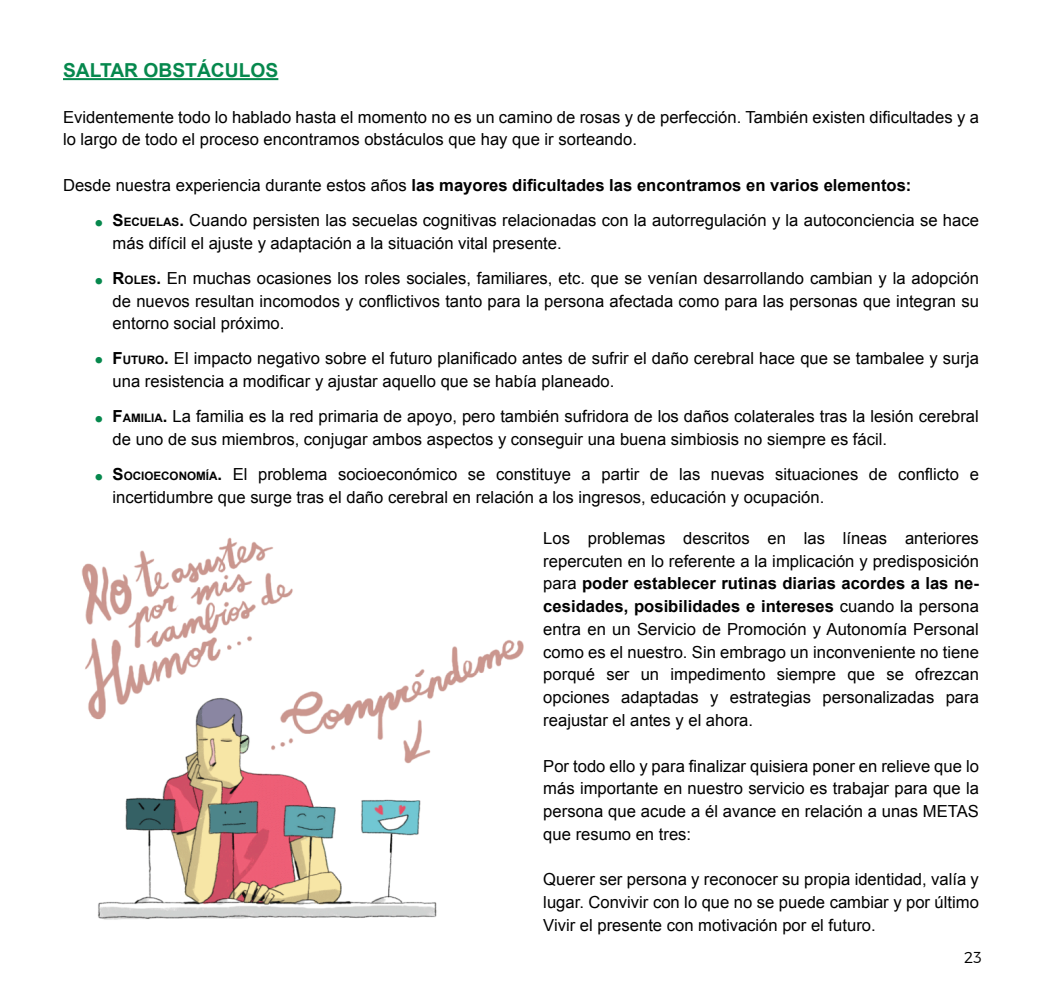
<style>
.page{position:relative;width:1042px;height:993px;background:#fff}
.page>*{position:absolute;margin:0;border:0;box-sizing:border-box;transform-origin:0 0}
.t1{font:700 36.75px/58.6px "Glacial Indifference";color:#06884d}
.t2{font:700 19.25px "Arial";color:#06884d}
.t3{font:16.62px/22.8px "Arial";color:#000}
.t4{font:300 15.75px "Montserrat";color:#000}
.t5{font:700 11.72px "Arial";color:#000}
.s1{font-weight:700}
.s2{font-weight:700;font-size:11.72px}
.s3{font-size:16.62px}
</style>
<div class="page">
<hr style="left:63px;top:78px;width:215px;height:2px;background:#06884d">
<img style="left:81px;top:537px;width:443px;height:383px">
<p class="t2" style="left:63px;top:58px;width:217px">SALTAR OBSTÁCULOS</p>
<p class="t3" style="left:63px;top:105px;width:917px">Evidentemente todo lo hablado hasta el momento no es un camino de rosas y de perfección. También existen dificultades y a lo largo de todo el proceso encontramos obstáculos que hay que ir sorteando.</p>
<p class="t3" style="left:113px;top:168px;width:868px;line-height:35px;text-indent:-50px">Desde nuestra experiencia durante estos años <span class="s1">las mayores dificultades las encontramos en varios elementos:<br></span><span class="s1">S</span><span class="s2">ECU ELAS</span><span class="s1">.</span> Cuando persisten las secuelas cognitivas relacionadas con la autorregulación y la autoconciencia se hace</p>
<p class="t3" style="left:113px;top:225px;width:868px;line-height:35px">más difícil el ajuste y adaptación a la situación vital presente.<br><span class="s1">R</span><span class="s2">OLES</span><span class="s1">.</span> En muchas ocasiones los roles sociales, familiares, etc. que se venían desarrollando cambian y la adopción</p>
<p class="t3" style="left:113px;top:289px;width:868px">de nuevos resultan incomodos y conflictivos tanto para la persona afectada como para las personas que integran su entorno social próximo.</p>
<p class="t5" style="left:113px;top:352px;width:20px"><span class="s3">F</span>UTURO</p>
<h1 class="t1" style="left:94px;top:184px;width:12px;line-height:57.8px">. .</h1>
<p class="t3" style="left:113px;top:347px;width:868px;text-indent:52px"><span class="s1">.</span> El impacto negativo sobre el futuro planificado antes de sufrir el daño cerebral hace que se tambalee y surja una resistencia a modificar y ajustar aquello que se había planeado.</p>
<p class="t5" style="left:113px;top:410px;width:18px"><span class="s3">F</span>AMILIA</p>
<h1 class="t1" style="left:94px;top:320px;width:12px;text-align:justify">. . .</h1>
<p class="t3" style="left:113px;top:405px;width:868px;text-indent:50px"><span class="s1">.</span> La familia es la red primaria de apoyo, pero también sufridora de los daños colaterales tras la lesión cerebral de uno de sus miembros, conjugar ambos aspectos y conseguir una buena simbiosis no siempre es fácil.</p>
<p class="t5" style="left:113px;top:468px;width:20px"><span class="s3">S</span>OCIO</p>
<p class="t3" style="left:113px;top:462px;width:868px;text-indent:41px"><span class="s2">ECONOMÍA</span><span class="s1">.</span> El problema socioeconómico se constituye a partir de las nuevas situaciones de conflicto e incertidumbre que surge tras el daño cerebral en relación a los ingresos, educación y ocupación.</p>
<p class="t3" style="left:543px;top:526px;width:437px;text-align:justify">Los problemas descritos en las líneas anteriores repercuten en lo referente a la implicación y predisposición para <span class="s1">poder establecer rutinas diarias acordes a las ne&shy;cesidades, posibilidades e intereses</span> cuando la persona entra en un Servicio de Promoción y Autonomía Personal como es el nuestro. Sin embrago un inconveniente no tiene porqué ser un impedimento siempre que se ofrezcan opciones adaptadas y estrategias personalizadas para reajustar el antes y el ahora.</p>
<p class="t3" style="left:543px;top:754px;width:437px;text-align:justify">Por todo ello y para finalizar quisiera poner en relieve que lo más importante en nuestro servicio es trabajar para que la persona que acude a él avance en relación a unas METAS que resumo en tres:</p>
<p class="t3" style="left:543px;top:868px;width:437px;text-align:justify">Querer ser persona y reconocer su propia identidad, valía y lugar. Convivir con lo que no se puede cambiar y por último Vivir el presente con motivación por el futuro.</p>
<p class="t4" style="left:964px;top:947px;width:19px">23</p>
</div>
